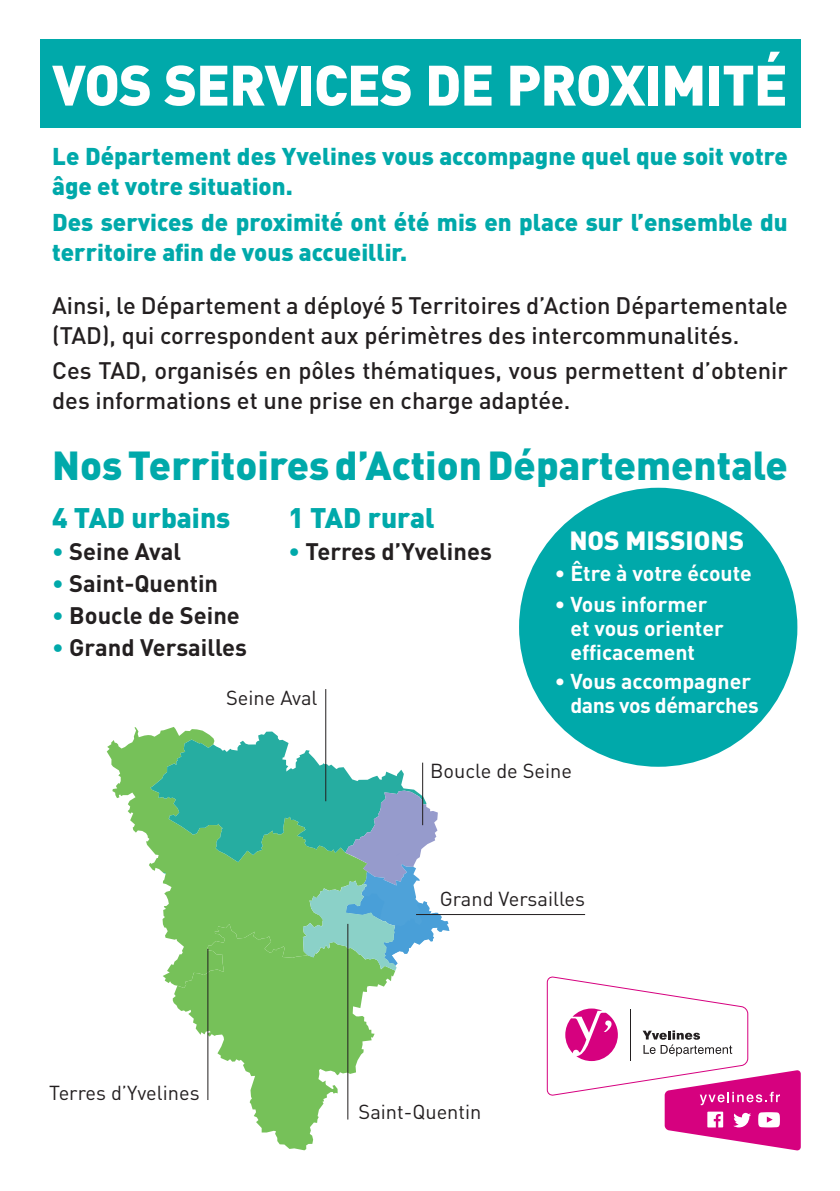
<style>
.page{position:relative;width:840px;height:1191px;background:#fff}
.page>*{position:absolute;margin:0;border:0;box-sizing:border-box;transform-origin:0 0}
.t1{font:900 56px "DIN";letter-spacing:-.02em;color:#fff}
.t2{font:900 40px "DIN";color:#00a9aa}
.t3{font:900 28px "DIN";color:#00a9aa}
.t4{font:900 26px "DIN";color:#fff}
.t5{font:900 24px/30px "DIN";color:#00a9aa}
.t6{font:500 23.6px/30px "DIN";color:#231f20}
.t7{font:700 23.6px "DIN";color:#231f20}
.t8{font:700 21.2px/24px "DIN";color:#fff}
.t9{font:700 21.2px/24px "DIN";letter-spacing:-.02em;color:#fff}
.t10{font:20px "DIN";color:#231f20}
.s1{color:#00a9aa}
</style>
<div class="page">
<svg style="left:173px;top:970px;width:222px;height:180px"></svg>
<svg style="left:107px;top:727px;width:260px;height:261px"></svg>
<svg style="left:150px;top:731px;width:299px;height:239px"></svg>
<div style="left:40px;top:40px;width:759px;height:88px;background:#00a9aa"></div>
<svg style="left:546px;top:976px;width:254px;height:174px"></svg>
<div style="left:518px;top:488px;width:279px;height:278px;background:#00a9aa;border-radius:50%"></div>
<hr style="left:207px;top:948px;width:1px;height:152px;background:#231f20">
<hr style="left:325px;top:689px;width:1px;height:112px;background:#231f20">
<hr style="left:422px;top:762px;width:1px;height:63px;background:#231f20">
<hr style="left:416px;top:914px;width:168px;height:1px;background:#231f20">
<hr style="left:347px;top:924px;width:1px;height:195px;background:#231f20">
<h1 class="t1" style="left:52px;top:48px;width:736px">VOS SERVICES DE PROXIMITé</h1>
<p class="t5" style="left:52px;top:140px;width:736px">Le Département des Yvelines vous accompagne quel que soit votre âge et votre situation.</p>
<p class="t5" style="left:52px;top:206px;width:736px">Des services de proximité ont été mis en place sur l’ensemble du territoire afin de vous accueillir.</p>
<p class="t6" style="left:52px;top:289px;width:736px">Ainsi, le Département a déployé 5 Territoires d’Action Départementale (TAD), qui correspondent aux périmètres des intercommunalités.</p>
<p class="t6" style="left:52px;top:355px;width:736px">Ces TAD, organisés en pôles thématiques, vous permettent d’obtenir des informations et une prise en charge adaptée.</p>
<h2 class="t2" style="left:52px;top:439px;width:736px">Nos Territoires d’Action Départementale</h2>
<p class="t3" style="left:52px;top:499px;width:180px">4 tad urbains</p>
<p class="t7" style="left:52px;top:536px;width:130px"><span class="s1">•</span> Seine Aval</p>
<p class="t7" style="left:52px;top:568px;width:167px"><span class="s1">•</span> Saint-Quentin</p>
<p class="t7" style="left:52px;top:600px;width:189px"><span class="s1">•</span> Boucle de Seine</p>
<p class="t7" style="left:52px;top:632px;width:196px"><span class="s1">•</span> Grand Versailles</p>
<p class="t3" style="left:288px;top:499px;width:148px">1 tad rural</p>
<p class="t7" style="left:288px;top:536px;width:205px"><span class="s1">•</span> Terres d’Yvelines</p>
<p class="t10" style="left:226px;top:685px;width:93px">Seine Aval</p>
<p class="t4" style="left:569px;top:523px;width:17px">nos</p>
<p class="t4" style="left:625px;top:523px;width:16px">missions</p>
<p class="t8" style="left:554px;top:560px;width:198px">• Être à votre écoute</p>
<p class="t8" style="left:570px;top:591px;width:155px;text-indent:-15px">• Vous informer et vous orienter efficacement</p>
<p class="t9" style="left:570px;top:668px;width:190px;text-indent:-15px">• Vous accompagner dans vos démarches</p>
<p class="t10" style="left:430px;top:758px;width:143px">Boucle de Seine</p>
<p class="t10" style="left:49px;top:1080px;width:152px">Terres d’Yvelines</p>
<p class="t10" style="left:439px;top:886px;width:147px">Grand Versailles</p>
<p class="t10" style="left:358px;top:1099px;width:124px">Saint-Quentin</p>
</div>
